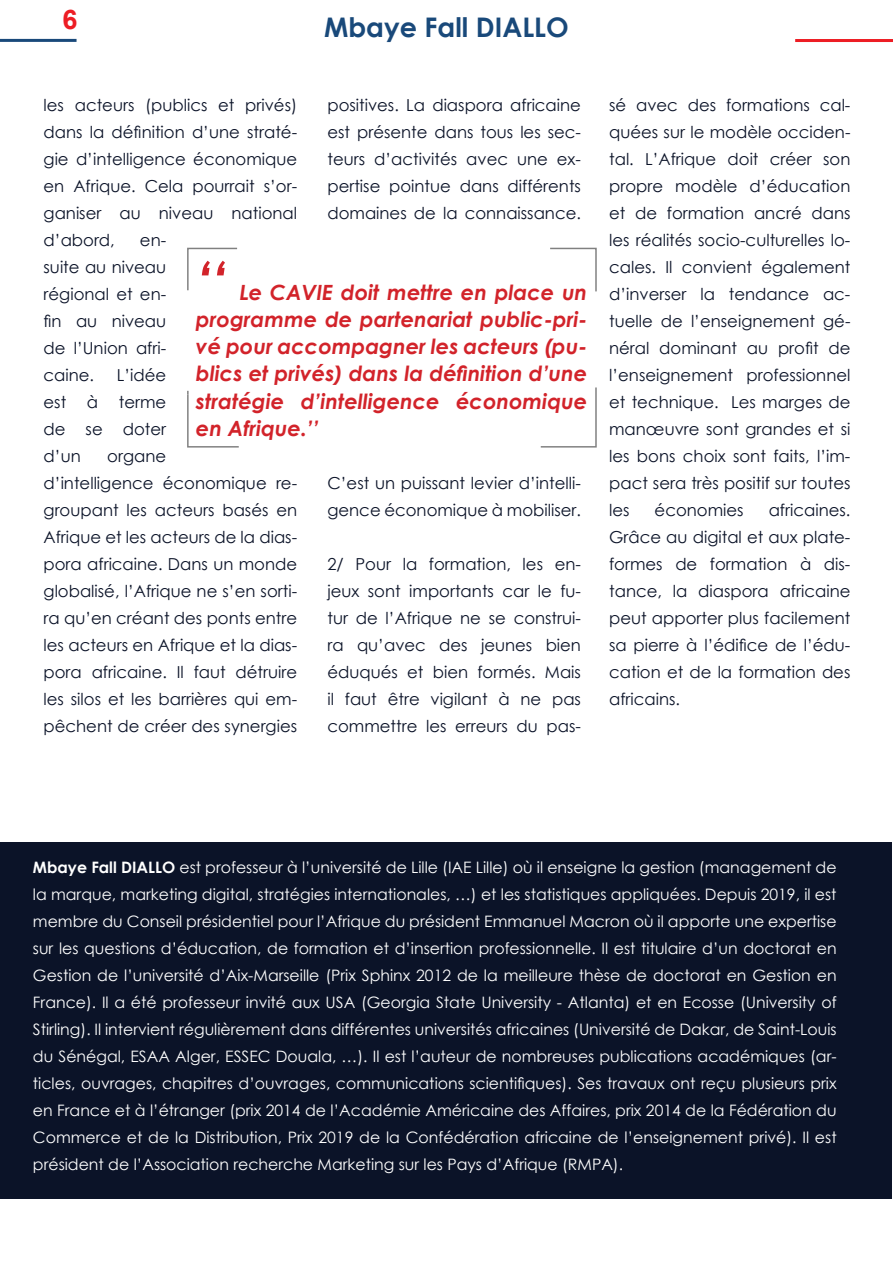
<style>
.page{position:relative;width:893px;height:1263px;background:#fff}
.page>*{position:absolute;margin:0;border:0;box-sizing:border-box;transform-origin:0 0}
.t1{font:italic 700 54px "Century Gothic";color:#d2232a}
.t2{font:700 27px "Century Gothic";color:#19497a}
.t3{font:700 27px "Arial";color:#ed1d24}
.t4{font:italic 700 21px/27px "Century Gothic";color:#d2232a;text-align:justify}
.t5{font:16.5px/27px "Century Gothic";color:#0b1328;text-align:justify}
.t6{font:15.75px/27px "Century Gothic";color:#fff;text-align:justify}
.s1{font-weight:700}
</style>
<div class="page">
<hr style="left:0;top:39px;width:77px;height:3px;background:#19497a">
<hr style="left:795px;top:39px;width:98px;height:3px;background:#ed1d24">
<div style="left:0;top:842px;width:892px;height:356px;background:#0b1328"></div>
<svg style="left:187px;top:391px;width:52px;height:57px"></svg>
<svg style="left:550px;top:247px;width:47px;height:45px"></svg>
<svg style="left:540px;top:387px;width:57px;height:61px"></svg>
<svg style="left:187px;top:247px;width:51px;height:44px"></svg>
<h2 class="t3" style="left:63px;top:2px;width:17px">6</h2>
<h2 class="t2" style="left:324px;top:7px;width:246px">Mbaye Fall DIALLO</h2>
<p class="t5" style="left:44px;top:92px;width:255px">les acteurs (publics et privés) dans la définition d’une straté&shy;gie d’intelligence économique en Afrique. Cela pourrait s’or&shy;ganiser au niveau national d’abord,</p>
<p class="t5" style="left:327px;top:91px;width:255px">positives. La diaspora africaine est présente dans tous les sec&shy;teurs d’activités avec une ex&shy;pertise pointue dans différents domaines de la connaissance.</p>
<p class="t5" style="left:44px;top:226px;width:124px;text-indent:96px">en&shy;suite au niveau régional et en&shy;fin au niveau de l’Union afri&shy;caine.</p>
<h1 class="t1" style="left:196px;top:240px;width:32px">‘‘</h1>
<p class="t4" style="left:196px;top:278px;width:393px;text-indent:43px">Le CAVIE doit mettre en place un programme de partenariat public-pri&shy;vé pour accompagner les acteurs (pu&shy;blics et privés) dans la définition d’une stratégie d’intelligence économique en Afrique.’’</p>
<p class="t5" style="left:44px;top:361px;width:124px;text-indent:73px">L’idée est à terme de se doter d’un</p>
<p class="t5" style="left:44px;top:442px;width:255px;text-align:left;text-indent:64px">organe<br>d’intelligence économique re&shy;groupant les acteurs basés en<br>Afrique et les acteurs de la dias&shy;pora africaine. Dans un monde globalisé, l’Afrique ne s’en sorti&shy;ra qu’en créant des ponts entre les acteurs en Afrique et la dias&shy;pora africaine. Il faut détruire les silos et les barrières qui em&shy;pêchent de créer des synergies</p>
<p class="t5" style="left:327px;top:469px;width:255px">C’est un puissant levier d’intelli&shy;gence économique à mobiliser.</p>
<p class="t5" style="left:327px;top:550px;width:255px">2/ Pour la formation, les en&shy;jeux sont importants car le fu&shy;tur de l’Afrique ne se construi&shy;ra qu’avec des jeunes bien éduqués et bien formés. Mais il faut être vigilant à ne pas commettre les erreurs du pas-</p>
<p class="t5" style="left:609px;top:91px;width:243px">sé avec des formations cal&shy;quées sur le modèle occiden&shy;tal. L’Afrique doit créer son propre modèle d’éducation et de formation ancré dans les réalités socio-culturelles lo&shy;cales. Il convient également d’inverser la tendance ac&shy;tuelle de l’enseignement gé&shy;néral dominant au profit de l’enseignement professionnel et technique. Les marges de manœuvre sont grandes et si les bons choix sont faits, l’im&shy;pact sera très positif sur toutes les</p>
<p class="t5" style="left:655px;top:496px;width:90px">économies</p>
<p class="t5" style="left:609px;top:496px;width:243px;text-indent:160px">africaines.<br>Grâce au digital et aux plate&shy;formes de formation à dis&shy;tance, la diaspora africaine peut apporter plus facilement sa pierre à l’édifice de l’édu&shy;cation et de la formation des africains.</p>
<p class="t6" style="left:33px;top:853px;width:805px"><span class="s1">Mbaye Fall DIALLO</span> est professeur à l’université de Lille (IAE Lille) où il enseigne la gestion (management de la marque, marketing digital, stratégies internationales, …) et les statistiques appliquées. Depuis 2019, il est membre du Conseil présidentiel pour l’Afrique du président Emmanuel Macron où il apporte une expertise sur les questions d’éducation, de formation et d’insertion professionnelle. Il est titulaire d’un doctorat en Gestion de l’université d’Aix-Marseille (Prix Sphinx 2012 de la meilleure thèse de doctorat en Gestion en France). Il a été professeur invité aux USA (Georgia State University - Atlanta) et en Ecosse (University of Stirling). Il intervient régulièrement dans différentes universités africaines (Université de Dakar, de Saint-Louis du Sénégal, ESAA Alger, ESSEC Douala, …). Il est l’auteur de nombreuses publications académiques (ar&shy;ticles, ouvrages, chapitres d’ouvrages, communications scientifiques). Ses travaux ont reçu plusieurs prix en France et à l’étranger (prix 2014 de l’Académie Américaine des Affaires, prix 2014 de la Fédération du Commerce et de la Distribution, Prix 2019 de la Confédération africaine de l’enseignement privé). Il est président de l’Association recherche Marketing sur les Pays d’Afrique (RMPA).</p>
</div>
